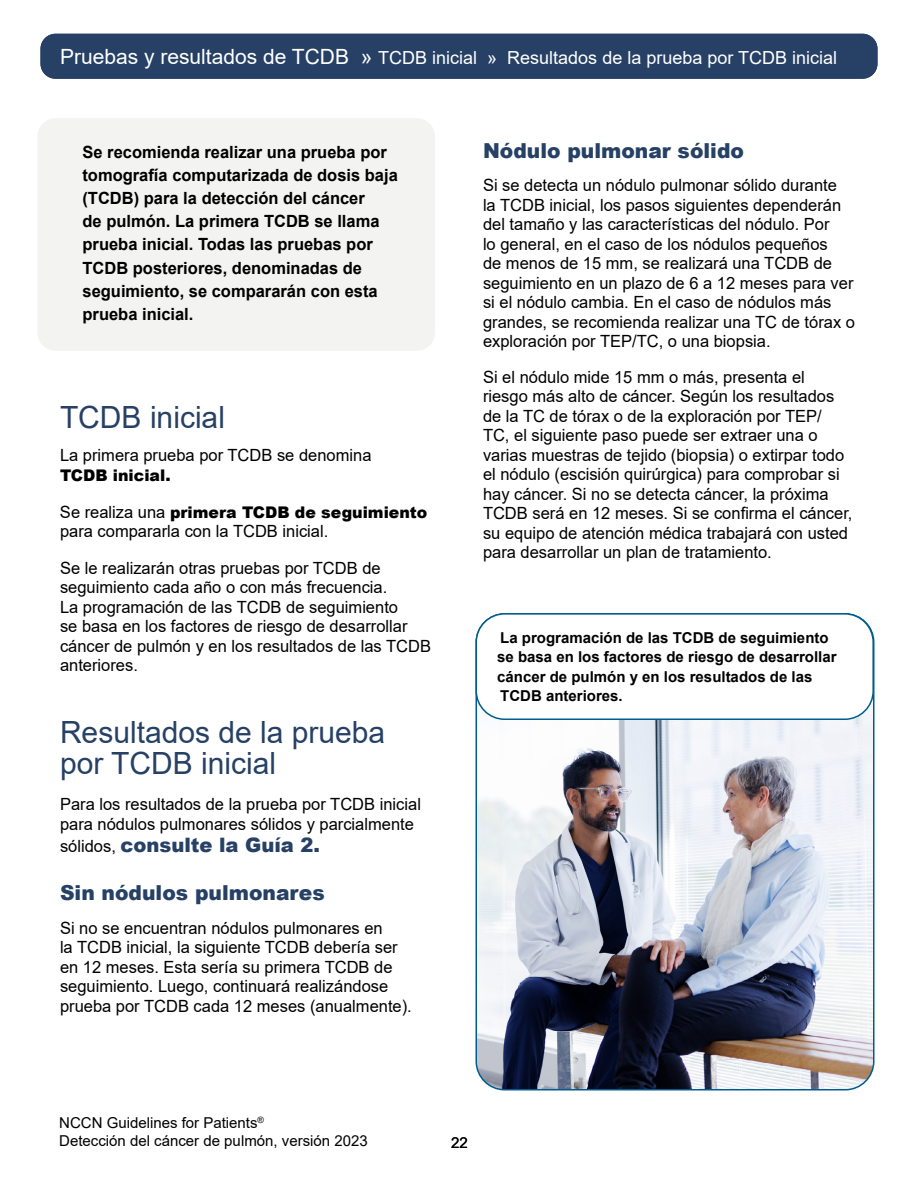
<style>
.page{position:relative;width:918px;height:1188px;background:#fff}
.page>*{position:absolute;margin:0;border:0;box-sizing:border-box;transform-origin:0 0}
.t1{font:30.6px/31.5px "Arial";color:#264165}
.t2{font:21px "Arial";color:#fff}
.t3{font:900 20.7px "Arial";color:#264165}
.t4{font:900 19.95px "Arial";color:#264165}
.t5{font:18px "Arial";color:#fff}
.t6{font:16.8px/19.5px "Arial";color:#000}
.t7{font:700 16.8px/23.2px "Arial";color:#000}
.t8{font:900 16.05px "Arial";color:#000}
.t9{font:700 15px/19.5px "Arial";color:#000}
.t10{font:15px/18px "Arial";color:#000}
.s1{font-weight:400;font-size:16.8px}
.s2{font-weight:400;font-size:16.8px;color:#000}
</style>
<div class="page">
<div style="left:40px;top:34px;width:838px;height:45px;background:#264165;border-radius:15px"></div>
<div style="left:38px;top:118px;width:397px;height:233px;background:#f3f3f2;border-radius:18px"></div>
<img style="left:476px;top:702px;width:396px;height:388px">
<div style="left:476px;top:614px;width:397px;height:105px;background:#fff;border-radius:28px"></div>
<div style="left:476px;top:613px;width:398px;height:107px;border:2px solid #005b8e;border-radius:28px"></div>
<p class="t2" style="left:60px;top:42px;width:314px">Pruebas y resultados de TCDB »</p>
<p class="t5" style="left:378px;top:45px;width:460px">TCDB inicial » Resultados de la prueba por TCDB inicial</p>
<p class="t7" style="left:82px;top:140px;width:317px">Se recomienda realizar una prueba por tomografía computarizada de dosis baja (TCDB) para la detección del cáncer<br>de pulmón. La primera TCDB se llama prueba inicial. Todas las pruebas por TCDB posteriores, denominadas de seguimiento, se compararán con esta prueba inicial.</p>
<h1 class="t1" style="left:60px;top:401px;width:166px">TCDB inicial</h1>
<p class="t6" style="left:60px;top:445px;width:313px">La primera prueba por TCDB se denomina</p>
<p class="t8" style="left:60px;top:463px;width:112px">TCDB inicial.</p>
<p class="t8" style="left:60px;top:500px;width:369px"><span class="s1">Se realiza una</span> primera TCDB de seguimiento</p>
<p class="t6" style="left:60px;top:513px;width:322px;line-height:36.8px">para compararla con la TCDB inicial.<br>Se le realizarán otras pruebas por TCDB de</p>
<p class="t6" style="left:60px;top:578px;width:373px">seguimiento cada año o con más frecuencia.<br>La programación de las TCDB de seguimiento<br>se basa en los factores de riesgo de desarrollar cáncer de pulmón y en los resultados de las TCDB anteriores.</p>
<h1 class="t1" style="left:60px;top:716px;width:327px">Resultados de la prueba por TCDB inicial</h1>
<p class="t6" style="left:60px;top:794px;width:363px">Para los resultados de la prueba por TCDB inicial para nódulos pulmonares sólidos y parcialmente</p>
<p class="t4" style="left:60px;top:830px;width:261px"><span class="s2">sólidos,</span> consulte la Guía 2.</p>
<p class="t3" style="left:60px;top:878px;width:266px">Sin nódulos pulmonares</p>
<p class="t6" style="left:60px;top:918px;width:353px">Si no se encuentran nódulos pulmonares en<br>la TCDB inicial, la siguiente TCDB debería ser en 12 meses. Esta sería su primera TCDB de seguimiento. Luego, continuará realizándose prueba por TCDB cada 12 meses (anualmente).</p>
<p class="t3" style="left:483px;top:135px;width:263px">Nódulo pulmonar sólido</p>
<p class="t6" style="left:483px;top:175px;width:374px">Si se detecta un nódulo pulmonar sólido durante<br>la TCDB inicial, los pasos siguientes dependerán del tamaño y las características del nódulo. Por<br>lo general, en el caso de los nódulos pequeños<br>de menos de 15 mm, se realizará una TCDB de seguimiento en un plazo de 6 a 12 meses para ver si el nódulo cambia. En el caso de nódulos más grandes, se recomienda realizar una TC de tórax o exploración por TEP/TC, o una biopsia.</p>
<p class="t6" style="left:483px;top:367px;width:371px">Si el nódulo mide 15 mm o más, presenta el riesgo más alto de cáncer. Según los resultados de la TC de tórax o de la exploración por TEP/<br>TC, el siguiente paso puede ser extraer una o varias muestras de tejido (biopsia) o extirpar todo el nódulo (escisión quirúrgica) para comprobar si hay cáncer. Si no se detecta cáncer, la próxima TCDB será en 12 meses. Si se confirma el cáncer, su equipo de atención médica trabajará con usted para desarrollar un plan de tratamiento.</p>
<p class="t9" style="left:497px;top:628px;width:341px">La programación de las TCDB de seguimiento se basa en los factores de riesgo de desarrollar cáncer de pulmón y en los resultados de las TCDB anteriores.</p>
<p class="t10" style="left:59px;top:1114px;width:310px">NCCN Guidelines for Patients<sup>®<br></sup>Detección del cáncer de pulmón, versión 2023</p>
<p class="t10" style="left:451px;top:1133px;width:18px">22</p>
</div>
